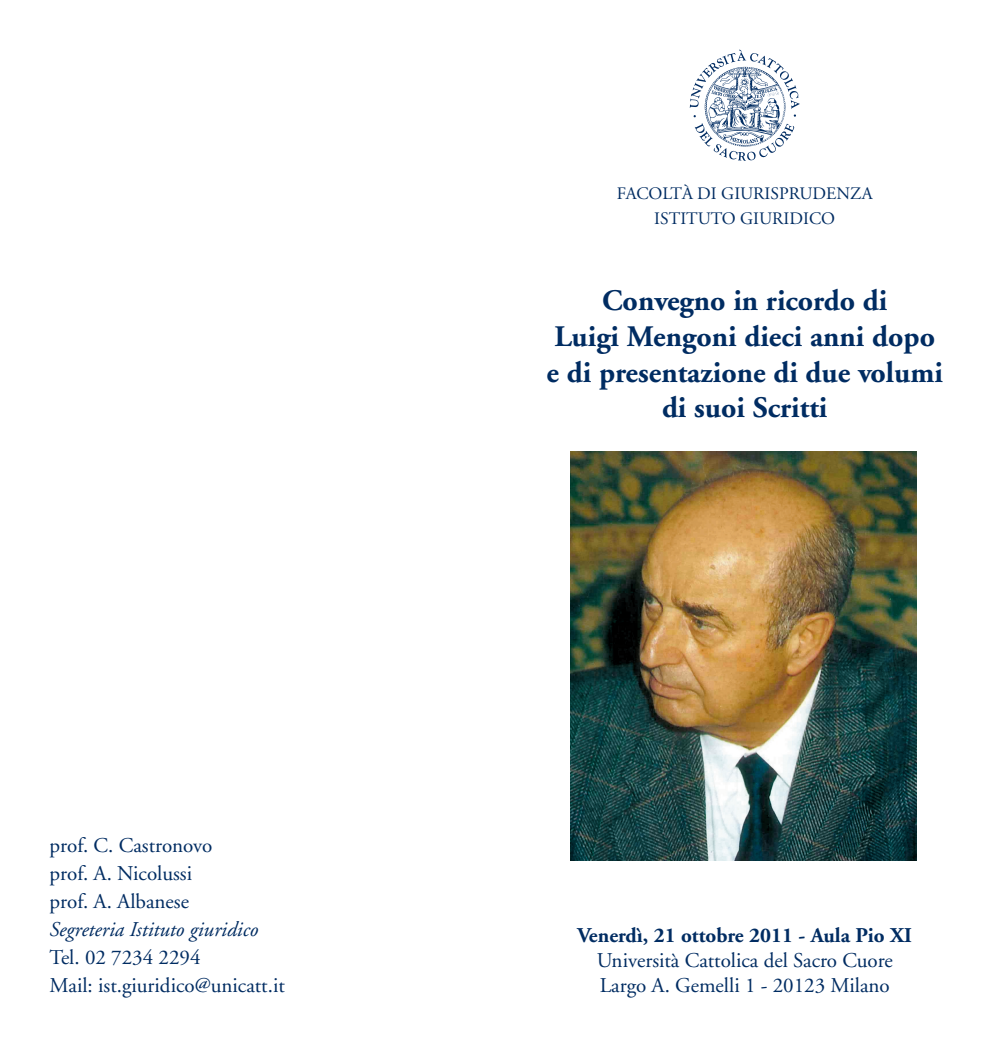
<style>
.page{position:relative;width:993px;height:1042px;background:#fff}
.page>*{position:absolute;margin:0;border:0;box-sizing:border-box;transform-origin:0 0}
.t1{font:700 29.75px/35.7px "Adobe Garamond";color:#002c62;text-align:center}
.t2{font:21px/28px "Adobe Garamond";color:#002c62}
.t3{font:700 21px "Adobe Garamond";color:#002c62}
.t4{font:italic 21px "Adobe Garamond";color:#002c62}
.t5{font:17.5px/25.2px "Adobe Garamond";color:#002c62;text-align:center}
</style>
<div class="page">
<svg style="left:694px;top:123px;width:100px;height:38px"></svg>
<svg style="left:689px;top:50px;width:110px;height:67px"></svg>
<img style="left:704px;top:67px;width:81px;height:79px;border-radius:50%">
<img style="left:570px;top:451px;width:345px;height:410px">
<p class="t2" style="left:50px;top:833px;width:164px">prof. C. Castronovo prof. A. Nicolussi prof. A. Albanese</p>
<p class="t4" style="left:50px;top:921px;width:210px">Segreteria Istituto giuridico</p>
<p class="t2" style="left:50px;top:945px;width:237px">Tel. 02 7234 2294<br>Mail: ist.giuridico@unicatt.it</p>
<p class="t5" style="left:616px;top:182px;width:257px">FACOLTÀ DI GIURISPRUDENZA<br>ISTITUTO GIURIDICO</p>
<h1 class="t1" style="left:546px;top:286px;width:398px">Convegno in ricordo di<br>Luigi Mengoni dieci anni dopo e di presentazione di due volumi di suoi Scritti</h1>
<p class="t3" style="left:577px;top:926px;width:336px">Venerdì, 21 ottobre 2011 - Aula Pio XI</p>
<p class="t2" style="left:596px;top:949px;width:297px;line-height:25.2px">Università Cattolica del Sacro Cuore<br>Largo A. Gemelli 1 - 20123 Milano</p>
</div>
